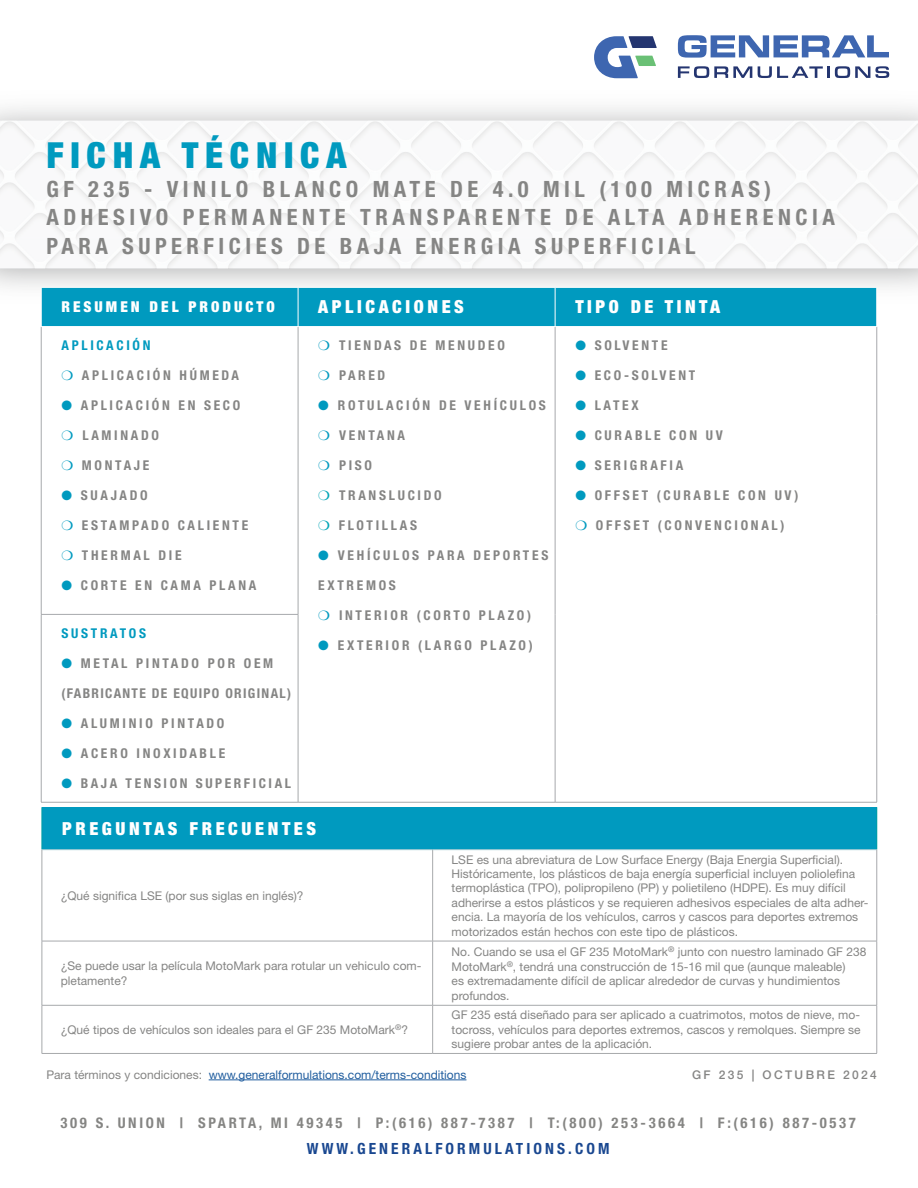
<style>
.page{position:relative;width:918px;height:1188px;background:#fff}
.page>*{position:absolute;margin:0;border:0;box-sizing:border-box;transform-origin:0 0}
.t1{font:900 condensed 36px "Helvetica Neue LT Std";letter-spacing:.19em;color:#009abf}
.t2{font:700 condensed 22.5px/28.5px "Helvetica Neue LT Std";letter-spacing:.2em;color:#858584}
.t3{font:900 condensed 18px "Helvetica Neue LT Std";letter-spacing:.2em;color:#fff}
.t4{font:700 condensed 15.45px "Helvetica Neue LT Std";letter-spacing:.2em;color:#194790}
.t5{font:900 condensed 15px "Helvetica Neue LT Std";letter-spacing:.2em;color:#fff}
.t6{font:700 condensed 14.7px "Helvetica Neue LT Std";letter-spacing:.18em;color:#858583}
.t7{font:700 condensed 13.5px "Helvetica Neue LT Std";letter-spacing:.2em;color:#858584}
.t8{font:700 condensed 13.5px "Helvetica Neue LT Std";letter-spacing:.1em;color:#858584}
.t9{font:700 condensed 13.5px "Helvetica Neue LT Std";letter-spacing:.2em;color:#009abf}
.Table_Text{font:12px/14.4px "Helvetica Neue LT Std";color:#858584}
.t10{font:12px "Helvetica Neue LT Std";color:#215e9f}
.t11{font:500 12px "Helvetica Neue LT Std";letter-spacing:.2em;color:#858584}
.s1{color:#009abf}
.s2{color:#00a5b6}
.s3{color:#858584}
</style>
<div class="page">
<img style="left:0;top:121px;width:686px;height:147px">
<img style="left:686px;top:121px;width:232px;height:147px">
<svg style="left:678px;top:66px;width:74px;height:12px"></svg>
<svg style="left:758px;top:66px;width:131px;height:12px"></svg>
<svg style="left:678px;top:35px;width:211px;height:23px"></svg>
<svg style="left:594px;top:36px;width:63px;height:42px"></svg>
<hr style="left:209px;top:1080px;width:257px;height:1px;background:#215e9f">
<div style="left:42px;top:807px;width:835px;height:43px;background:#009abf"></div>
<hr style="left:432px;top:850px;width:1px;height:91px;background:#a7a9ac">
<hr style="left:432px;top:941px;width:1px;height:64px;background:#a7a9ac">
<hr style="left:432px;top:1005px;width:1px;height:48px;background:#a7a9ac">
<hr style="left:42px;top:807px;width:1px;height:42px;background:#009fa6">
<hr style="left:877px;top:807px;width:1px;height:42px;background:#009fa6">
<hr style="left:42px;top:849px;width:391px;height:1px;background:#adcfd5">
<hr style="left:433px;top:849px;width:444px;height:1px;background:#adcfd5">
<hr style="left:42px;top:850px;width:1px;height:91px;background:#a7a9ac">
<hr style="left:877px;top:850px;width:1px;height:91px;background:#a7a9ac">
<hr style="left:42px;top:941px;width:391px;height:1px;background:#a7a9ac">
<hr style="left:42px;top:941px;width:1px;height:64px;background:#a7a9ac">
<hr style="left:433px;top:941px;width:444px;height:1px;background:#a7a9ac">
<hr style="left:877px;top:941px;width:1px;height:64px;background:#a7a9ac">
<hr style="left:42px;top:1005px;width:391px;height:1px;background:#a7a9ac">
<hr style="left:42px;top:1005px;width:1px;height:48px;background:#a7a9ac">
<hr style="left:433px;top:1005px;width:444px;height:1px;background:#a7a9ac">
<hr style="left:877px;top:1005px;width:1px;height:48px;background:#a7a9ac">
<hr style="left:42px;top:1053px;width:391px;height:1px;background:#a7a9ac">
<hr style="left:433px;top:1053px;width:444px;height:1px;background:#a7a9ac">
<div style="left:42px;top:288px;width:835px;height:38px;background:#009abf"></div>
<hr style="left:41px;top:327px;width:1px;height:287px;background:#a7a9ac">
<hr style="left:298px;top:327px;width:1px;height:287px;background:#a7a9ac">
<hr style="left:555px;top:327px;width:1px;height:287px;background:#a7a9ac">
<hr style="left:877px;top:327px;width:1px;height:287px;background:#a7a9ac">
<hr style="left:41px;top:614px;width:257px;height:1px;background:#a7a9ac">
<hr style="left:41px;top:615px;width:1px;height:187px;background:#a7a9ac">
<hr style="left:298px;top:615px;width:1px;height:187px;background:#a7a9ac">
<hr style="left:555px;top:614px;width:1px;height:188px;background:#a7a9ac">
<hr style="left:877px;top:614px;width:1px;height:188px;background:#a7a9ac">
<hr style="left:41px;top:802px;width:257px;height:1px;background:#a7a9ac">
<hr style="left:298px;top:802px;width:257px;height:1px;background:#a7a9ac">
<hr style="left:555px;top:802px;width:322px;height:1px;background:#a7a9ac">
<hr style="left:298px;top:288px;width:1px;height:38px;background:#fff">
<hr style="left:555px;top:288px;width:1px;height:38px;background:#fff">
<p class="t1" style="left:46px;top:133px;width:301px">FICHA TÉCNICA</p>
<p class="t2" style="left:46px;top:174px;width:726px">GF 235 - VINILO BLANCO MATE DE 4.0 MIL (100 MICRAS)</p>
<p class="t2" style="left:46px;top:203px;width:790px">ADHESIVO PERMANENTE TRANSPARENTE DE ALTA ADHERENCIA<br>PARA SUPERFICIES DE BAJA ENERGIA SUPERFICIAL</p>
<p class="t5" style="left:61px;top:298px;width:215px">RESUMEN DEL PRODUCTO</p>
<p class="t3" style="left:318px;top:296px;width:147px">APLICACIONES</p>
<p class="t3" style="left:575px;top:296px;width:146px">TIPO DE TINTA</p>
<p class="t9" style="left:61px;top:337px;width:91px">APLICACIÓN</p>
<p class="t7" style="left:61px;top:367px;width:179px"><span class="s1">❍</span> APLICACIÓN HÚMEDA</p>
<p class="t7" style="left:61px;top:397px;width:180px"><span class="s1">●</span> APLICACIÓN EN SECO</p>
<p class="t7" style="left:61px;top:427px;width:99px"><span class="s1">❍</span> LAMINADO</p>
<p class="t7" style="left:61px;top:457px;width:89px"><span class="s1">❍</span> MONTAJE</p>
<p class="t7" style="left:61px;top:487px;width:88px"><span class="s1">●</span> SUAJADO</p>
<p class="t7" style="left:61px;top:517px;width:188px"><span class="s1">❍</span> ESTAMPADO CALIENTE</p>
<p class="t7" style="left:61px;top:547px;width:122px"><span class="s1">❍</span> THERMAL DIE</p>
<p class="t7" style="left:61px;top:577px;width:196px"><span class="s1">●</span> CORTE EN CAMA PLANA</p>
<p class="t7" style="left:318px;top:337px;width:188px"><span class="s1">❍</span> TIENDAS DE MENUDEO</p>
<p class="t7" style="left:318px;top:367px;width:69px"><span class="s1">❍</span> PARED</p>
<p class="t7" style="left:318px;top:397px;width:229px"><span class="s1">●</span> ROTULACIÓN DE VEHÍCULOS</p>
<p class="t7" style="left:318px;top:427px;width:88px"><span class="s1">❍</span> VENTANA</p>
<p class="t7" style="left:318px;top:457px;width:55px"><span class="s1">❍</span> PISO</p>
<p class="t7" style="left:318px;top:487px;width:125px"><span class="s2">❍</span> TRANSLUCIDO</p>
<p class="t7" style="left:318px;top:517px;width:100px"><span class="s2">❍</span> FLOTILLAS</p>
<p class="t7" style="left:318px;top:547px;width:232px"><span class="s1">●</span> VEHÍCULOS PARA DEPORTES</p>
<p class="t7" style="left:318px;top:577px;width:79px">EXTREMOS</p>
<p class="t7" style="left:318px;top:607px;width:214px"><span class="s1">❍</span> INTERIOR (CORTO PLAZO)</p>
<p class="t7" style="left:318px;top:637px;width:216px"><span class="s1">●</span> EXTERIOR (LARGO PLAZO)</p>
<p class="t7" style="left:575px;top:337px;width:94px"><span class="s1">●</span> SOLVENTE</p>
<p class="t7" style="left:575px;top:367px;width:122px"><span class="s1">●</span> ECO-SOLVENT</p>
<p class="t7" style="left:575px;top:397px;width:65px"><span class="s1">●</span> LATEX</p>
<p class="t7" style="left:575px;top:427px;width:149px"><span class="s1">●</span> CURABLE CON UV</p>
<p class="t7" style="left:575px;top:457px;width:109px"><span class="s1">●</span> SERIGRAFIA</p>
<p class="t7" style="left:575px;top:487px;width:224px"><span class="s1">●</span> OFFSET (CURABLE CON UV)</p>
<p class="t7" style="left:575px;top:517px;width:211px"><span class="s1">❍</span> OFFSET (CONVENCIONAL)</p>
<p class="t9" style="left:61px;top:625px;width:86px">SUSTRATOS</p>
<p class="t7" style="left:61px;top:655px;width:213px"><span class="s1">●</span> METAL PINTADO POR OEM</p>
<p class="t8" style="left:61px;top:685px;width:231px">(FABRICANTE DE EQUIPO ORIGINAL)</p>
<p class="t7" style="left:61px;top:715px;width:165px"><span class="s1">●</span> ALUMINIO PINTADO</p>
<p class="t7" style="left:61px;top:745px;width:165px"><span class="s1">●</span> ACERO INOXIDABLE</p>
<p class="t7" style="left:61px;top:775px;width:231px"><span class="s1">●</span> BAJA TENSION SUPERFICIAL</p>
<p class="t3" style="left:62px;top:817px;width:256px">PREGUNTAS FRECUENTES</p>
<p class="Table_Text" style="left:61px;top:888px;width:244px">¿Qué significa LSE (por sus siglas en inglés)?</p>
<p class="Table_Text" style="left:61px;top:959px;width:362px">¿Se puede usar la película MotoMark para rotular un vehiculo com&shy;pletamente?</p>
<p class="Table_Text" style="left:61px;top:1023px;width:349px">¿Qué tipos de vehículos son ideales para el GF 235 MotoMark<sup>®</sup>?</p>
<p class="Table_Text" style="left:452px;top:852px;width:418px">LSE es una abreviatura de Low Surface Energy (Baja Energia Superficial).<br>Históricamente, los plásticos de baja energía superficial incluyen poliolefina termoplástica (TPO), polipropileno (PP) y polietileno (HDPE). Es muy difícil adherirse a estos plásticos y se requieren adhesivos especiales de alta adher&shy;encia. La mayoría de los vehículos, carros y cascos para deportes extremos motorizados están hechos con este tipo de plásticos.</p>
<p class="Table_Text" style="left:452px;top:944px;width:416px">No. Cuando se usa el GF 235 MotoMark<sup>®</sup> junto con nuestro laminado GF 238<br>MotoMark<sup>®</sup>, tendrá una construcción de 15-16 mil que (aunque maleable)<br>es extremadamente difícil de aplicar alrededor de curvas y hundimientos profundos.</p>
<p class="Table_Text" style="left:452px;top:1008px;width:411px;text-align:justify">GF 235 está diseñado para ser aplicado a cuatrimotos, motos de nieve, mo&shy;tocross, vehículos para deportes extremos, cascos y remolques. Siempre se sugiere probar antes de la aplicación.</p>
<p class="t10" style="left:46px;top:1067px;width:422px"><span class="s3">Para términos y condiciones:</span> www.generalformulations.com/terms-conditions</p>
<p class="t11" style="left:692px;top:1067px;width:186px">GF 235 | OCTUBRE 2024</p>
<p class="t6" style="left:61px;top:1114px;width:797px">309 S. UNION | SPARTA, MI 49345 | P:(616) 887-7387 | T:(800) 253-3664 | F:(616) 887-0537</p>
<p class="t4" style="left:307px;top:1139px;width:304px">WWW.GENERALFORMULATIONS.COM</p>
</div>
